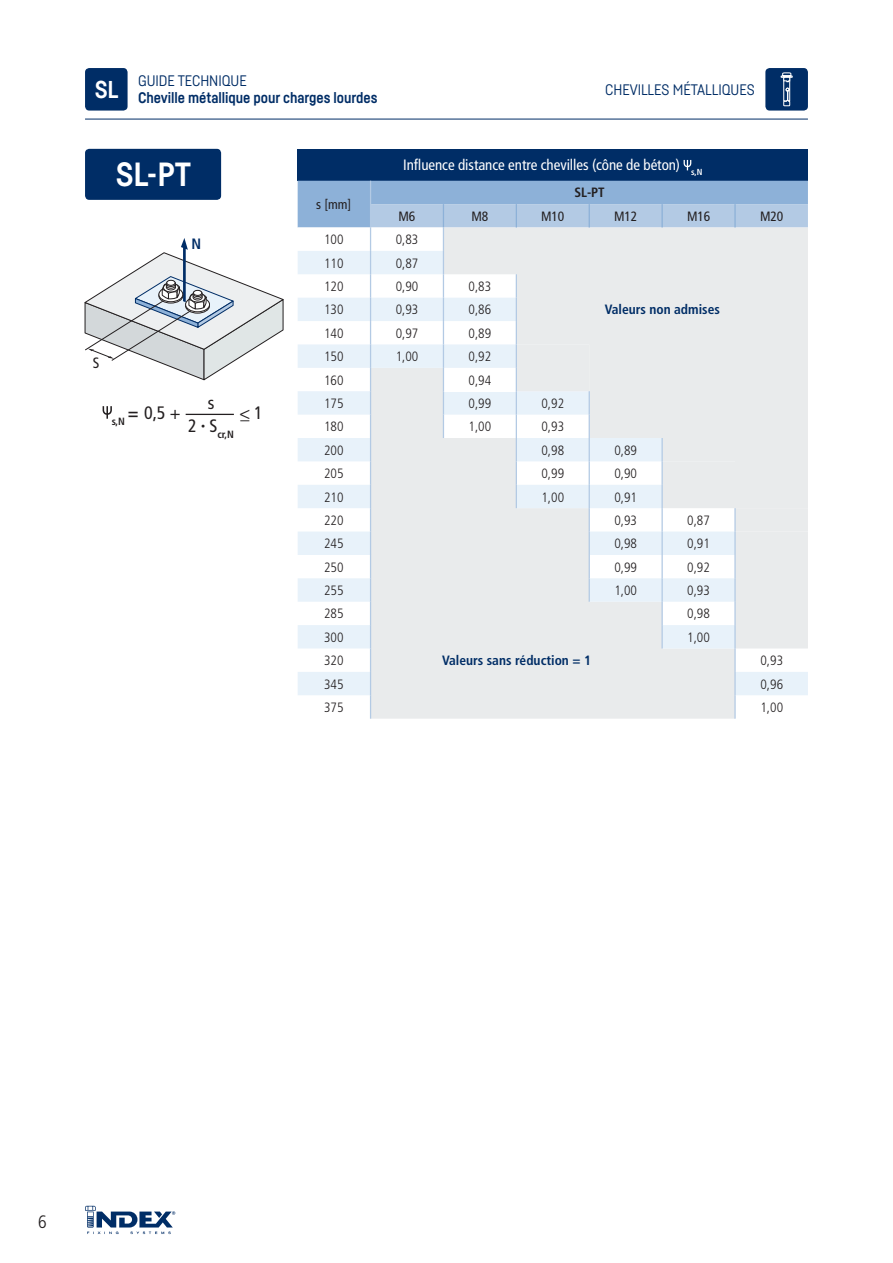
<style>
.page{position:relative;width:893px;height:1263px;background:#fff}
.page>*{position:absolute;margin:0;border:0;box-sizing:border-box;transform-origin:0 0}
.t1{font:700 33px "Fabrikat";color:#fff}
.t2{font:700 24px "Fabrikat";color:#fff}
.t3{font:condensed 18px "Frutiger LT Std";color:#231f20}
.t4{font:300 condensed 18px "Frutiger LT Std";color:#231f20}
.t5{font:condensed 15px "Frutiger LT Std";letter-spacing:-.005em;color:#fff}
.t6{font:700 15px "Fabrikat";letter-spacing:-.005em;color:#002d66}
.t7{font:15px "Fabrikat";letter-spacing:-.005em;color:#002d66}
.t8{font:condensed 15px "Frutiger LT Std";color:#231f20}
.t9{font:700 condensed 15px "Frutiger LT Std";color:#002d66}
.t10{font:300 condensed 13.5px "Frutiger LT Std";color:#231f20}
.t11{font:700 condensed 13.5px "Frutiger LT Std";color:#002d66}
.t12{font:condensed 13.5px "Frutiger LT Std";letter-spacing:-.01em;color:#231f20}
.t13{font:700 condensed 13.5px "Frutiger LT Std";color:#231f20}
.t14{font:700 condensed 10.5px "Frutiger LT Std";color:#231f20}
.s1{font-weight:700}
</style>
<div class="page">
<div style="left:85px;top:68px;width:43px;height:43px;background:#002d66;border-radius:4px"></div>
<svg style="left:85px;top:1206px;width:90px;height:28px"></svg>
<hr style="left:85px;top:119px;width:723px;height:1px;background:#002d66">
<div style="left:765px;top:68px;width:43px;height:43px;background:#002d66;border-radius:4px"></div>
<svg style="left:780px;top:72px;width:13px;height:35px"></svg>
<svg style="left:84px;top:238px;width:200px;height:142px"></svg>
<svg style="left:163px;top:283px;width:15px;height:9px"></svg>
<div style="left:163px;top:283px;width:16px;height:9px;border:1px solid #231f20;border-radius:50%"></div>
<div style="left:166px;top:284px;width:10px;height:6px;border:1px solid #231f20;border-radius:50%"></div>
<div style="left:166px;top:283px;width:10px;height:5px;background:#2f2b2c;border-radius:50%"></div>
<div style="left:166px;top:282px;width:10px;height:6px;border:1px solid #231f20;border-radius:50%"></div>
<div style="left:166px;top:281px;width:10px;height:5px;background:#514e4f;border-radius:50%"></div>
<div style="left:166px;top:281px;width:10px;height:6px;border:1px solid #231f20;border-radius:50%"></div>
<div style="left:167px;top:280px;width:8px;height:5px;background:#fff;border-radius:50%"></div>
<div style="left:167px;top:280px;width:8px;height:5px;border:1px solid #231f20;border-radius:50%"></div>
<div style="left:85px;top:149px;width:136px;height:51px;background:#002d66;border-radius:4px"></div>
<hr style="left:186px;top:414px;width:48px;height:1px;background:#231f20">
<svg style="left:102px;top:406px;width:10px;height:13px"></svg>
<div style="left:298px;top:149px;width:510px;height:32px;background:#002d66"></div>
<svg style="left:298px;top:181px;width:510px;height:538px"></svg>
<svg style="left:683px;top:159px;width:9px;height:11px"></svg>
<h2 class="t2" style="left:95px;top:74px;width:25px">SL</h2>
<p class="t7" style="left:138px;top:71px;width:110px">GUIDE TECHNIQUE</p>
<p class="t6" style="left:138px;top:88px;width:241px">Cheville métallique pour charges lourdes</p>
<h1 class="t1" style="left:116px;top:154px;width:77px">SL-PT</h1>
<p class="t12" style="left:316px;top:197px;width:37px">s [mm]</p>
<p class="t7" style="left:605px;top:80px;width:151px">CHEVILLES MÉTALLIQUES</p>
<p class="t5" style="left:403px;top:156px;width:301px">Influence distance entre chevilles (cône de béton) <sub>s,N</sub></p>
<p class="t13" style="left:575px;top:185px;width:31px">SL-PT</p>
<p class="t12" style="left:399px;top:208px;width:18px">M6</p>
<p class="t12" style="left:471px;top:208px;width:18px">M8</p>
<p class="t12" style="left:541px;top:208px;width:25px">M10</p>
<p class="t12" style="left:614px;top:208px;width:25px">M12</p>
<p class="t12" style="left:687px;top:208px;width:25px">M16</p>
<p class="t12" style="left:760px;top:208px;width:25px">M20</p>
<p class="t9" style="left:192px;top:235px;width:11px">N</p>
<p class="t8" style="left:93px;top:354px;width:8px">S</p>
<h3 class="t3" style="left:208px;top:392px;width:8px">s</h3>
<p class="t14" style="left:188px;top:428px;width:47px"><sup>2</sup> <sup>•</sup> <sup>S</sup>cr,N</p>
<h3 class="t3" style="left:112px;top:402px;width:70px"><sub>s,N</sub> <span class="s1">=</span> 0,5 +</h3>
<h3 class="t3" style="left:240px;top:402px;width:25px">&lt;<span class="s1">_</span> 1</h3>
<p class="t10" style="left:324px;top:232px;width:21px">100</p>
<p class="t10" style="left:396px;top:232px;width:24px">0,83</p>
<p class="t10" style="left:324px;top:255px;width:21px">110</p>
<p class="t10" style="left:396px;top:255px;width:24px">0,87</p>
<p class="t10" style="left:324px;top:279px;width:21px">120</p>
<p class="t10" style="left:396px;top:279px;width:24px">0,90</p>
<p class="t10" style="left:469px;top:279px;width:24px">0,83</p>
<p class="t10" style="left:324px;top:302px;width:21px">130</p>
<p class="t10" style="left:396px;top:302px;width:24px">0,93</p>
<p class="t10" style="left:469px;top:302px;width:24px">0,86</p>
<p class="t11" style="left:605px;top:302px;width:117px">Valeurs non admises</p>
<p class="t10" style="left:324px;top:325px;width:21px">140</p>
<p class="t10" style="left:396px;top:325px;width:24px">0,97</p>
<p class="t10" style="left:469px;top:325px;width:24px">0,89</p>
<p class="t10" style="left:324px;top:349px;width:21px">150</p>
<p class="t10" style="left:396px;top:349px;width:24px">1,00</p>
<p class="t10" style="left:469px;top:349px;width:24px">0,92</p>
<p class="t10" style="left:324px;top:372px;width:21px">160</p>
<p class="t10" style="left:469px;top:372px;width:24px">0,94</p>
<p class="t10" style="left:324px;top:396px;width:21px">175</p>
<p class="t10" style="left:469px;top:396px;width:24px">0,99</p>
<p class="t10" style="left:541px;top:396px;width:24px">0,92</p>
<p class="t10" style="left:324px;top:419px;width:21px">180</p>
<p class="t10" style="left:469px;top:419px;width:24px">1,00</p>
<p class="t10" style="left:541px;top:419px;width:24px">0,93</p>
<p class="t10" style="left:324px;top:442px;width:21px">200</p>
<p class="t10" style="left:541px;top:442px;width:24px">0,98</p>
<p class="t10" style="left:614px;top:442px;width:24px">0,89</p>
<p class="t10" style="left:324px;top:466px;width:21px">205</p>
<p class="t10" style="left:541px;top:466px;width:24px">0,99</p>
<p class="t10" style="left:614px;top:466px;width:24px">0,90</p>
<p class="t10" style="left:324px;top:489px;width:21px">210</p>
<p class="t10" style="left:541px;top:489px;width:24px">1,00</p>
<p class="t10" style="left:614px;top:489px;width:24px">0,91</p>
<p class="t10" style="left:324px;top:513px;width:21px">220</p>
<p class="t10" style="left:614px;top:513px;width:24px">0,93</p>
<p class="t10" style="left:687px;top:513px;width:24px">0,87</p>
<p class="t10" style="left:324px;top:536px;width:21px">245</p>
<p class="t10" style="left:614px;top:536px;width:24px">0,98</p>
<p class="t10" style="left:687px;top:536px;width:24px">0,91</p>
<p class="t10" style="left:324px;top:559px;width:21px">250</p>
<p class="t10" style="left:614px;top:559px;width:24px">0,99</p>
<p class="t10" style="left:687px;top:559px;width:24px">0,92</p>
<p class="t10" style="left:324px;top:583px;width:21px">255</p>
<p class="t10" style="left:614px;top:583px;width:24px">1,00</p>
<p class="t10" style="left:687px;top:583px;width:24px">0,93</p>
<p class="t10" style="left:324px;top:606px;width:21px">285</p>
<p class="t10" style="left:687px;top:606px;width:24px">0,98</p>
<p class="t10" style="left:324px;top:629px;width:21px">300</p>
<p class="t10" style="left:687px;top:629px;width:24px">1,00</p>
<p class="t10" style="left:324px;top:653px;width:21px">320</p>
<p class="t11" style="left:442px;top:652px;width:150px">Valeurs sans réduction = 1</p>
<p class="t10" style="left:760px;top:653px;width:24px">0,93</p>
<p class="t10" style="left:324px;top:676px;width:21px">345</p>
<p class="t10" style="left:760px;top:676px;width:24px">0,96</p>
<p class="t10" style="left:324px;top:700px;width:21px">375</p>
<p class="t10" style="left:760px;top:700px;width:24px">1,00</p>
<h3 class="t4" style="left:38px;top:1211px;width:10px">6</h3>
</div>
